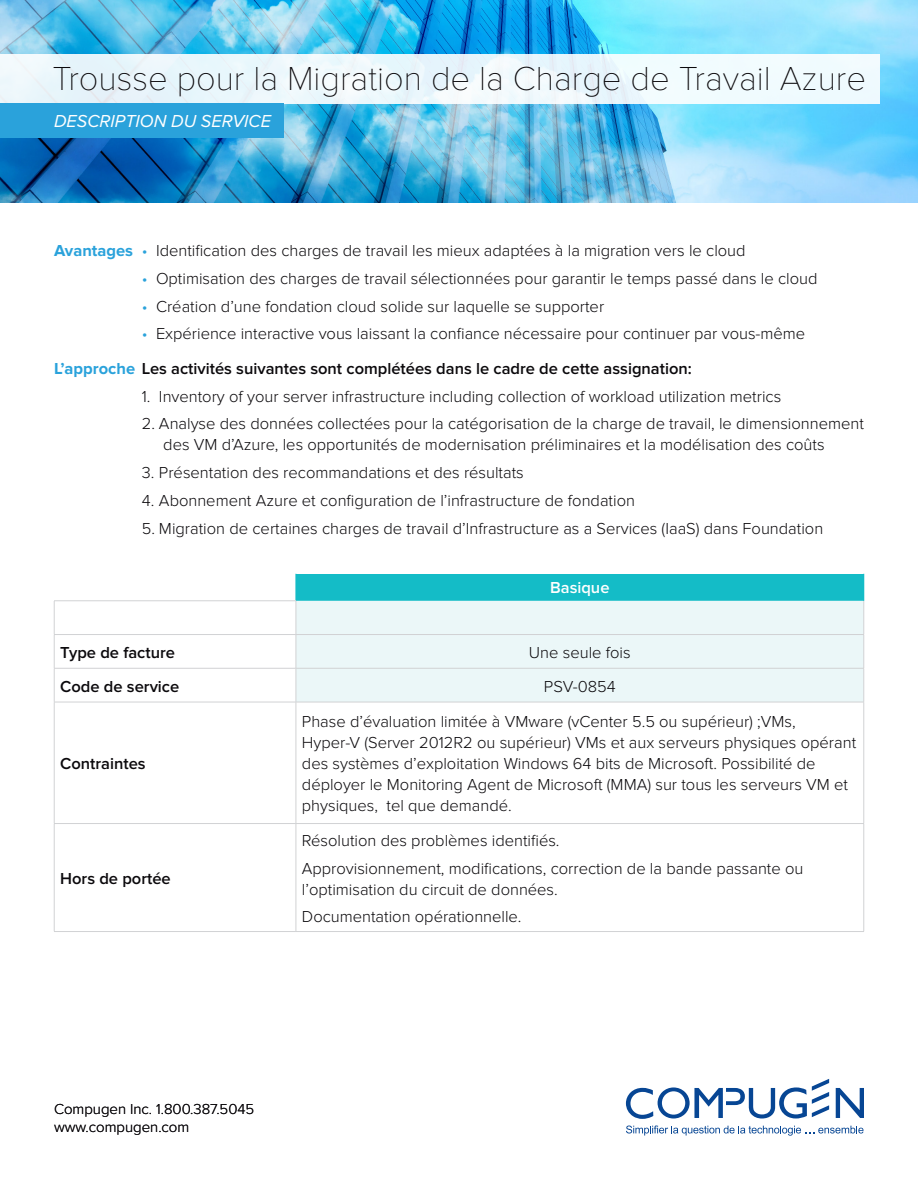
<style>
.page{position:relative;width:918px;height:1188px;background:#fff}
.page>*{position:absolute;margin:0;border:0;box-sizing:border-box;transform-origin:0 0}
.t1{font:100 34.5px "Proxima Nova T";color:#0b090c}
.t2{font:italic 18px "Proxima Nova";color:#fff}
.t3{font:300 16.5px/21px "Proxima Nova";color:#0b090c}
.t4{font:600 16.5px "Proxima Nova";color:#0b090c}
.t5{font:600 16.5px "Proxima Nova";color:#fff}
.t6{font:300 15px "Proxima Nova";color:#0b090c}
.s1{font-weight:700;color:#2aa2db}
.s2{color:#2aa2db}
</style>
<div class="page">
<div style="left:296px;top:574px;width:568px;height:27px;background:#14bcc7"></div>
<div style="left:297px;top:601px;width:567px;height:101px;background:#ebf7f8"></div>
<hr style="left:54px;top:931px;width:242px;height:1px;background:#d1d2d4">
<hr style="left:296px;top:931px;width:568px;height:1px;background:#d1d2d4">
<hr style="left:296px;top:601px;width:1px;height:33px;background:#d1d2d4">
<hr style="left:864px;top:601px;width:1px;height:33px;background:#d1d2d4">
<hr style="left:296px;top:635px;width:1px;height:33px;background:#d1d2d4">
<hr style="left:864px;top:635px;width:1px;height:33px;background:#d1d2d4">
<hr style="left:296px;top:669px;width:1px;height:33px;background:#d1d2d4">
<hr style="left:864px;top:669px;width:1px;height:33px;background:#d1d2d4">
<hr style="left:296px;top:702px;width:1px;height:121px;background:#d1d2d4">
<hr style="left:864px;top:702px;width:1px;height:121px;background:#d1d2d4">
<hr style="left:296px;top:824px;width:1px;height:107px;background:#d1d2d4">
<hr style="left:864px;top:824px;width:1px;height:107px;background:#d1d2d4">
<hr style="left:54px;top:601px;width:242px;height:1px;background:#d1d2d4">
<hr style="left:54px;top:601px;width:1px;height:33px;background:#d1d2d4">
<hr style="left:54px;top:635px;width:1px;height:33px;background:#d1d2d4">
<hr style="left:54px;top:669px;width:1px;height:33px;background:#d1d2d4">
<hr style="left:54px;top:702px;width:1px;height:121px;background:#d1d2d4">
<hr style="left:54px;top:824px;width:1px;height:107px;background:#d1d2d4">
<hr style="left:54px;top:823px;width:242px;height:1px;background:#d1d2d4">
<hr style="left:296px;top:823px;width:568px;height:1px;background:#d1d2d4">
<hr style="left:54px;top:634px;width:242px;height:1px;background:#d1d2d4">
<hr style="left:296px;top:634px;width:568px;height:1px;background:#d1d2d4">
<hr style="left:54px;top:668px;width:242px;height:1px;background:#d1d2d4">
<hr style="left:296px;top:668px;width:568px;height:1px;background:#d1d2d4">
<hr style="left:54px;top:702px;width:242px;height:1px;background:#d1d2d4">
<hr style="left:296px;top:702px;width:568px;height:1px;background:#d1d2d4">
<svg style="left:864px;top:574px;width:1px;height:27px"></svg>
<svg style="left:626px;top:1126px;width:238px;height:10px"></svg>
<svg style="left:626px;top:1079px;width:203px;height:40px"></svg>
<svg style="left:836px;top:1088px;width:28px;height:30px"></svg>
<img style="left:0;top:0;width:918px;height:202px">
<div style="left:0;top:54px;width:879px;height:50px;background:#eef8fc"></div>
<div style="left:0;top:104px;width:284px;height:34px;background:#2aa2db"></div>
<p class="t1" style="left:52px;top:59px;width:815px">Trousse pour la Migration de la Charge de Travail Azure</p>
<p class="t2" style="left:54px;top:111px;width:219px">DESCRIPTION DU SERVICE</p>
<p class="t3" style="left:54px;top:240px;width:693px"><span class="s1">Avantages</span> <span class="s2">•</span> Identification des charges de travail les mieux adaptées à la migration vers le cloud</p>
<p class="t3" style="left:142px;top:268px;width:677px"><span class="s2">•</span> Optimisation des charges de travail sélectionnées pour garantir le temps passé dans le cloud</p>
<p class="t3" style="left:142px;top:296px;width:464px"><span class="s2">•</span> Création d’une fondation cloud solide sur laquelle se supporter</p>
<p class="t3" style="left:142px;top:323px;width:665px"><span class="s2">•</span> Expérience interactive vous laissant la confiance nécessaire pour continuer par vous-même</p>
<p class="t4" style="left:54px;top:359px;width:639px"><span class="s1">L’approche</span> Les activités suivantes sont complétées dans le cadre de cette assignation:</p>
<p class="t3" style="left:142px;top:386px;width:641px">1. Inventory of your server infrastructure including collection of workload utilization metrics</p>
<p class="t3" style="left:163px;top:413px;width:702px;text-indent:-22px">2. Analyse des données collectées pour la catégorisation de la charge de travail, le dimensionnement des VM d’Azure, les opportunités de modernisation préliminaires et la modélisation des coûts</p>
<p class="t3" style="left:142px;top:462px;width:384px">3. Présentation des recommandations et des résultats</p>
<p class="t3" style="left:142px;top:490px;width:495px">4. Abonnement Azure et configuration de l’infrastructure de fondation</p>
<p class="t3" style="left:142px;top:518px;width:683px">5. Migration de certaines charges de travail d’Infrastructure as a Services (IaaS) dans Foundation</p>
<p class="t5" style="left:550px;top:578px;width:61px">Basique</p>
<p class="t4" style="left:60px;top:643px;width:116px">Type de facture</p>
<p class="t3" style="left:529px;top:642px;width:103px">Une seule fois</p>
<p class="t4" style="left:60px;top:677px;width:121px">Code de service</p>
<p class="t3" style="left:544px;top:676px;width:73px">PSV-0854</p>
<p class="t4" style="left:60px;top:754px;width:87px">Contraintes</p>
<p class="t4" style="left:60px;top:869px;width:112px">Hors de portée</p>
<p class="t3" style="left:302px;top:712px;width:556px">Phase d’évaluation limitée à VMware (vCenter 5.5 ou supérieur) ;VMs, Hyper-V (Server 2012R2 ou supérieur) VMs et aux serveurs physiques opérant des systèmes d’exploitation Windows 64 bits de Microsoft. Possibilité de déployer le Monitoring Agent de Microsoft (MMA) sur tous les serveurs VM et physiques, tel que demandé.</p>
<p class="t3" style="left:302px;top:830px;width:259px">Résolution des problèmes identifiés.</p>
<p class="t3" style="left:302px;top:858px;width:503px">Approvisionnement, modifications, correction de la bande passante ou l’optimisation du circuit de données.</p>
<p class="t3" style="left:302px;top:907px;width:221px">Documentation opérationnelle.</p>
<p class="t6" style="left:54px;top:1100px;width:202px">Compugen Inc. 1.800.387.5045</p>
<p class="t6" style="left:54px;top:1118px;width:137px">www.compugen.com</p>
</div>
